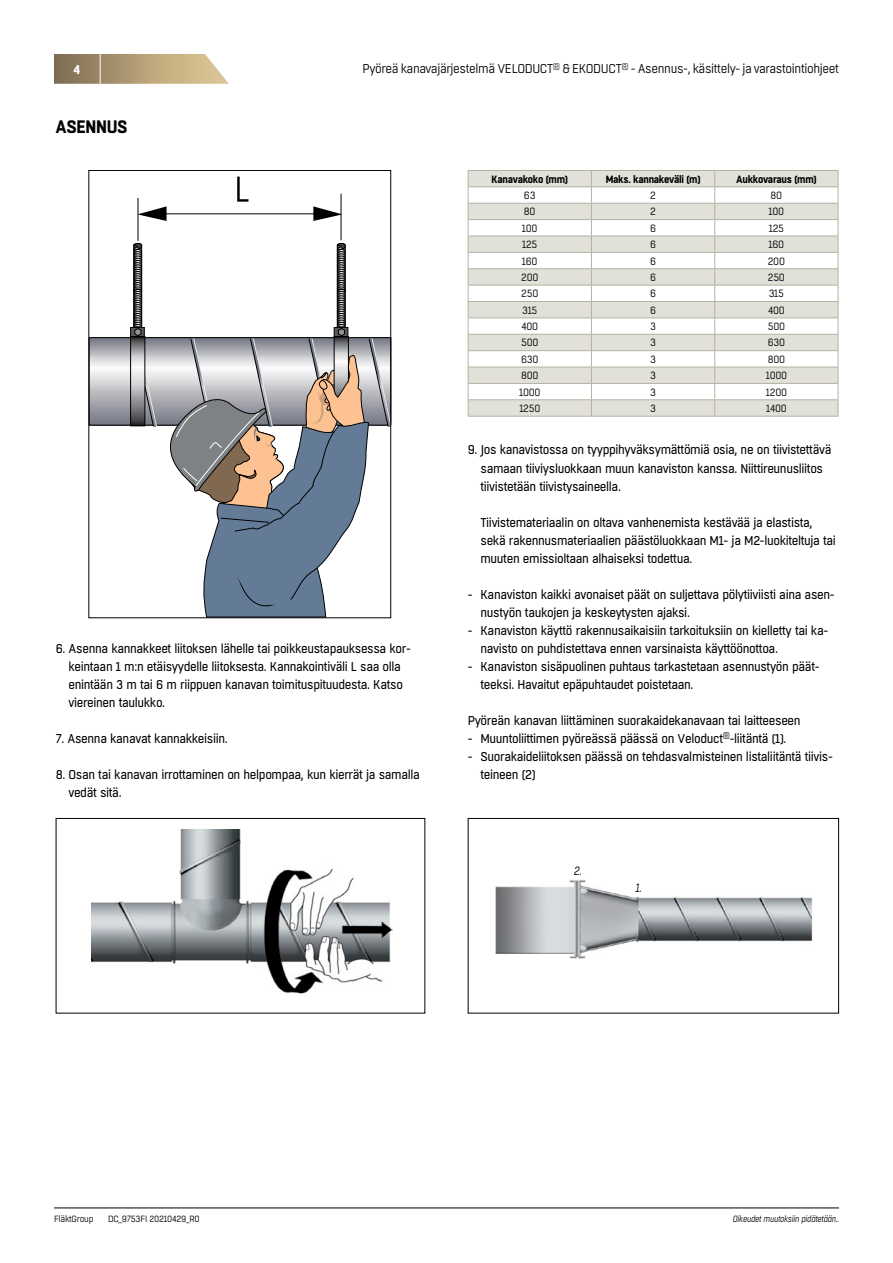
<style>
.page{position:relative;width:893px;height:1263px;background:#fff}
.page>*{position:absolute;margin:0;border:0;box-sizing:border-box;transform-origin:0 0}
.t1{font:700 18px "Boxed";letter-spacing:-.02em;color:#000;scale:.95 1}
.t2{font:12.75px/18px "Boxed";letter-spacing:-.03em;color:#000;scale:.95 1}
.t3{font:12.75px "Boxed";letter-spacing:-.03em;color:#000;scale:.95 1}
.t4{font:700 12.75px "Boxed";color:#fff}
.t5{font:italic 12px "Boxed";color:#000;scale:.95 1}
.t6{font:10.5px "Boxed";letter-spacing:-.03em;color:#000;scale:.95 1}
.t7{font:700 10.5px "Boxed";letter-spacing:-.03em;color:#000;scale:.95 1}
.t8{font:9px "Boxed";letter-spacing:-.03em;color:#000;scale:.95 1}
.t9{font:italic 9px "Boxed";letter-spacing:-.03em;color:#000;scale:.95 1}
</style>
<div class="page">
<svg style="left:54px;top:54px;width:175px;height:30px;background:#b6a37f"></svg>
<hr style="left:100px;top:54px;width:1px;height:30px;background:#fff">
<hr style="left:54px;top:1208px;width:785px;height:1px;background:#000">
<svg style="left:91px;top:339px;width:39px;height:84px;background:#b8b9be"></svg>
<svg style="left:132px;top:338px;width:2px;height:86px"></svg>
<div style="left:130px;top:336px;width:15px;height:90px;border:1px solid #000"></div>
<div style="left:130px;top:327px;width:14px;height:10px;background:#57595b;border:1px solid #000"></div>
<svg style="left:134px;top:243px;width:258px;height:376px"></svg>
<div style="left:89px;top:170px;width:302px;height:448px;border:1px solid #000"></div>
<hr style="left:138px;top:198px;width:1px;height:43px;background:#000">
<hr style="left:341px;top:194px;width:1px;height:46px;background:#000">
<hr style="left:143px;top:214px;width:193px;height:1px;background:#000">
<svg style="left:137px;top:206px;width:30px;height:15px"></svg>
<svg style="left:313px;top:206px;width:29px;height:15px"></svg>
<svg style="left:237px;top:177px;width:11px;height:25px"></svg>
<img style="left:91px;top:829px;width:302px;height:165px">
<div style="left:56px;top:818px;width:369px;height:195px;border:1px solid #000"></div>
<img style="left:495px;top:879px;width:318px;height:79px">
<div style="left:468px;top:818px;width:371px;height:195px;border:1px solid #000"></div>
<svg style="left:469px;top:171px;width:369px;height:245px;fill:#e2e1d9"></svg>
<hr style="left:468px;top:170px;width:123px;height:1px;background:#b3b2a2">
<hr style="left:591px;top:170px;width:124px;height:1px;background:#b3b2a2">
<hr style="left:715px;top:170px;width:123px;height:1px;background:#b3b2a2">
<hr style="left:468px;top:186px;width:123px;height:1px;background:#b3b2a2">
<hr style="left:591px;top:186px;width:124px;height:1px;background:#b3b2a2">
<hr style="left:715px;top:186px;width:123px;height:1px;background:#b3b2a2">
<hr style="left:468px;top:203px;width:123px;height:1px;background:#b3b2a2">
<hr style="left:591px;top:203px;width:124px;height:1px;background:#b3b2a2">
<hr style="left:715px;top:203px;width:123px;height:1px;background:#b3b2a2">
<hr style="left:468px;top:219px;width:123px;height:1px;background:#b3b2a2">
<hr style="left:591px;top:219px;width:124px;height:1px;background:#b3b2a2">
<hr style="left:715px;top:219px;width:123px;height:1px;background:#b3b2a2">
<hr style="left:468px;top:236px;width:123px;height:1px;background:#b3b2a2">
<hr style="left:591px;top:236px;width:124px;height:1px;background:#b3b2a2">
<hr style="left:715px;top:236px;width:123px;height:1px;background:#b3b2a2">
<hr style="left:468px;top:252px;width:123px;height:1px;background:#b3b2a2">
<hr style="left:591px;top:252px;width:124px;height:1px;background:#b3b2a2">
<hr style="left:715px;top:252px;width:123px;height:1px;background:#b3b2a2">
<hr style="left:468px;top:268px;width:123px;height:1px;background:#b3b2a2">
<hr style="left:591px;top:268px;width:124px;height:1px;background:#b3b2a2">
<hr style="left:715px;top:268px;width:123px;height:1px;background:#b3b2a2">
<hr style="left:468px;top:285px;width:123px;height:1px;background:#b3b2a2">
<hr style="left:591px;top:285px;width:124px;height:1px;background:#b3b2a2">
<hr style="left:715px;top:285px;width:123px;height:1px;background:#b3b2a2">
<hr style="left:468px;top:301px;width:123px;height:1px;background:#b3b2a2">
<hr style="left:591px;top:301px;width:124px;height:1px;background:#b3b2a2">
<hr style="left:715px;top:301px;width:123px;height:1px;background:#b3b2a2">
<hr style="left:468px;top:317px;width:123px;height:1px;background:#b3b2a2">
<hr style="left:591px;top:317px;width:124px;height:1px;background:#b3b2a2">
<hr style="left:715px;top:317px;width:123px;height:1px;background:#b3b2a2">
<hr style="left:468px;top:334px;width:123px;height:1px;background:#b3b2a2">
<hr style="left:591px;top:334px;width:124px;height:1px;background:#b3b2a2">
<hr style="left:715px;top:334px;width:123px;height:1px;background:#b3b2a2">
<hr style="left:468px;top:350px;width:123px;height:1px;background:#b3b2a2">
<hr style="left:591px;top:350px;width:124px;height:1px;background:#b3b2a2">
<hr style="left:715px;top:350px;width:123px;height:1px;background:#b3b2a2">
<hr style="left:468px;top:367px;width:123px;height:1px;background:#b3b2a2">
<hr style="left:591px;top:367px;width:124px;height:1px;background:#b3b2a2">
<hr style="left:715px;top:367px;width:123px;height:1px;background:#b3b2a2">
<hr style="left:468px;top:383px;width:123px;height:1px;background:#b3b2a2">
<hr style="left:591px;top:383px;width:124px;height:1px;background:#b3b2a2">
<hr style="left:715px;top:383px;width:123px;height:1px;background:#b3b2a2">
<hr style="left:468px;top:399px;width:123px;height:1px;background:#b3b2a2">
<svg style="left:468px;top:171px;width:1px;height:245px"></svg>
<hr style="left:591px;top:399px;width:124px;height:1px;background:#b3b2a2">
<svg style="left:591px;top:171px;width:1px;height:245px"></svg>
<hr style="left:715px;top:399px;width:123px;height:1px;background:#b3b2a2">
<svg style="left:714px;top:171px;width:1px;height:245px"></svg>
<svg style="left:838px;top:171px;width:1px;height:245px"></svg>
<hr style="left:468px;top:416px;width:123px;height:1px;background:#b3b2a2">
<hr style="left:591px;top:416px;width:124px;height:1px;background:#b3b2a2">
<hr style="left:715px;top:416px;width:123px;height:1px;background:#b3b2a2">
<p class="t4" style="left:74px;top:61px;width:8px">4</p>
<p class="t3" style="left:362px;top:61px;width:503px">Pyöreä kanavajärjestelmä VELODUCT<sup>®</sup> &amp; EKODUCT<sup>®</sup> - Asennus-, käsittely- ja varastointiohjeet</p>
<h1 class="t1" style="left:55px;top:114px;width:78px">ASENNUS</h1>
<p class="t2" style="left:68px;top:640px;width:362px;text-indent:-13px">6. Asenna kannakkeet liitoksen lähelle tai poikkeustapauksessa kor&shy;keintaan 1 m:n etäisyydelle liitoksesta. Kannakointiväli L saa olla enintään 3 m tai 6 m riippuen kanavan toimituspituudesta. Katso viereinen taulukko.</p>
<p class="t2" style="left:56px;top:730px;width:183px">7. Asenna kanavat kannakkeisiin.</p>
<p class="t2" style="left:68px;top:766px;width:371px;text-indent:-13px">8. Osan tai kanavan irrottaminen on helpompaa, kun kierrät ja samalla vedät sitä.</p>
<p class="t7" style="left:491px;top:172px;width:82px">Kanavakoko (mm)</p>
<p class="t7" style="left:606px;top:172px;width:101px">Maks. kannakeväli (m)</p>
<p class="t7" style="left:736px;top:172px;width:86px">Aukkovaraus (mm)</p>
<p class="t6" style="left:524px;top:189px;width:14px">63</p>
<p class="t6" style="left:650px;top:189px;width:8px">2</p>
<p class="t6" style="left:771px;top:189px;width:14px">80</p>
<p class="t6" style="left:524px;top:205px;width:14px">80</p>
<p class="t6" style="left:650px;top:205px;width:8px">2</p>
<p class="t6" style="left:769px;top:205px;width:18px">100</p>
<p class="t6" style="left:522px;top:221px;width:18px">100</p>
<p class="t6" style="left:650px;top:221px;width:8px">6</p>
<p class="t6" style="left:769px;top:221px;width:18px">125</p>
<p class="t6" style="left:522px;top:238px;width:18px">125</p>
<p class="t6" style="left:650px;top:238px;width:8px">6</p>
<p class="t6" style="left:769px;top:238px;width:18px">160</p>
<p class="t6" style="left:522px;top:254px;width:18px">160</p>
<p class="t6" style="left:650px;top:254px;width:8px">6</p>
<p class="t6" style="left:768px;top:254px;width:20px">200</p>
<p class="t6" style="left:521px;top:271px;width:20px">200</p>
<p class="t6" style="left:650px;top:271px;width:8px">6</p>
<p class="t6" style="left:768px;top:271px;width:19px">250</p>
<p class="t6" style="left:521px;top:287px;width:19px">250</p>
<p class="t6" style="left:650px;top:287px;width:8px">6</p>
<p class="t6" style="left:769px;top:287px;width:18px">315</p>
<p class="t6" style="left:522px;top:303px;width:18px">315</p>
<p class="t6" style="left:650px;top:303px;width:8px">6</p>
<p class="t6" style="left:768px;top:303px;width:19px">400</p>
<p class="t6" style="left:521px;top:320px;width:19px">400</p>
<p class="t6" style="left:650px;top:320px;width:8px">3</p>
<p class="t6" style="left:768px;top:320px;width:20px">500</p>
<p class="t6" style="left:521px;top:336px;width:20px">500</p>
<p class="t6" style="left:650px;top:336px;width:8px">3</p>
<p class="t6" style="left:768px;top:336px;width:20px">630</p>
<p class="t6" style="left:521px;top:353px;width:20px">630</p>
<p class="t6" style="left:650px;top:353px;width:8px">3</p>
<p class="t6" style="left:768px;top:353px;width:20px">800</p>
<p class="t6" style="left:521px;top:369px;width:20px">800</p>
<p class="t6" style="left:650px;top:369px;width:8px">3</p>
<p class="t6" style="left:766px;top:369px;width:24px">1000</p>
<p class="t6" style="left:519px;top:385px;width:24px">1000</p>
<p class="t6" style="left:650px;top:385px;width:8px">3</p>
<p class="t6" style="left:766px;top:385px;width:24px">1200</p>
<p class="t6" style="left:519px;top:402px;width:24px">1250</p>
<p class="t6" style="left:650px;top:402px;width:8px">3</p>
<p class="t6" style="left:766px;top:402px;width:23px">1400</p>
<p class="t2" style="left:480px;top:441px;width:371px;text-indent:-13px">9. Jos kanavistossa on tyyppihyväksymättömiä osia, ne on tiivistettävä samaan tiiviysluokkaan muun kanaviston kanssa. Niittireunusliitos tiivistetään tiivistysaineella.</p>
<p class="t2" style="left:480px;top:513px;width:376px">Tiivistemateriaalin on oltava vanhenemista kestävää ja elastista, sekä rakennusmateriaalien päästöluokkaan M1- ja M2-luokiteltuja tai muuten emissioltaan alhaiseksi todettua.</p>
<p class="t2" style="left:480px;top:585px;width:374px;text-indent:-13px">- Kanaviston kaikki avonaiset päät on suljettava pölytiiviisti aina asen&shy;nustyön taukojen ja keskeytysten ajaksi.</p>
<p class="t2" style="left:480px;top:621px;width:367px;text-indent:-13px">- Kanaviston käyttö rakennusaikaisiin tarkoituksiin on kielletty tai ka&shy;navisto on puhdistettava ennen varsinaista käyttöönottoa.</p>
<p class="t2" style="left:480px;top:657px;width:358px;text-indent:-13px">- Kanaviston sisäpuolinen puhtaus tarkastetaan asennustyön päät&shy;teeksi. Havaitut epäpuhtaudet poistetaan.</p>
<p class="t2" style="left:468px;top:711px;width:352px">Pyöreän kanavan liittäminen suorakaidekanavaan tai laitteeseen</p>
<p class="t2" style="left:468px;top:729px;width:337px">- Muuntoliittimen pyöreässä päässä on Veloduct<sup>®</sup>-liitäntä (1).</p>
<p class="t2" style="left:480px;top:747px;width:372px;text-indent:-13px">- Suorakaideliitoksen päässä on tehdasvalmisteinen listaliitäntä tiivis&shy;teineen (2)</p>
<p class="t5" style="left:573px;top:863px;width:10px">2.</p>
<p class="t5" style="left:635px;top:881px;width:8px">1.</p>
<p class="t8" style="left:54px;top:1213px;width:43px">FläktGroup</p>
<p class="t8" style="left:108px;top:1213px;width:98px">DC_9753FI 20210429_R0</p>
<p class="t9" style="left:733px;top:1213px;width:113px">Oikeudet muutoksiin pidätetään..</p>
</div>
